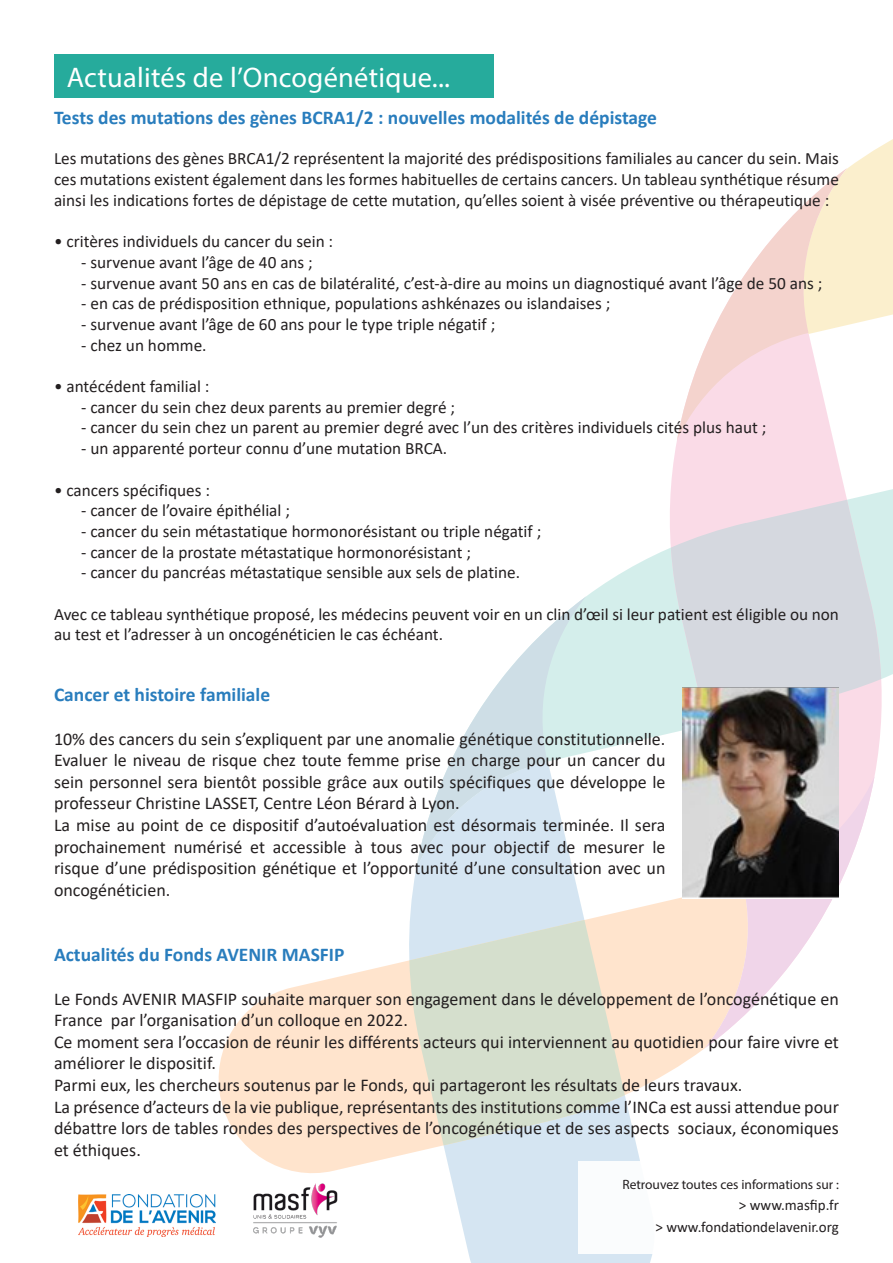
<style>
.page{position:relative;width:893px;height:1263px;background:#fff}
.page>*{position:absolute;margin:0;border:0;box-sizing:border-box;transform-origin:0 0}
.t1{font:28.5px "Myriad Pro";letter-spacing:.01em;color:#fff}
.t2{font:700 19.5px "Calibri";color:#297dbd}
.t3{font:18px/21.6px "Calibri";color:#231f20;text-align:justify}
.t4{font:17.25px/20.7px "Calibri";color:#231f20;text-align:justify}
.t5{font:15px "Calibri";color:#231f20}
.t6{font:13.5px "Myriad Pro";color:#231f20}
</style>
<div class="page">
<svg style="left:586px;top:562px;width:55px;height:191px;background:#d9f0ed"></svg>
<svg style="left:414px;top:868px;width:239px;height:395px;fill:#d5e5f2"></svg>
<svg style="left:416px;top:596px;width:170px;height:272px"></svg>
<svg style="left:641px;top:440px;width:252px;height:443px"></svg>
<svg style="left:671px;top:500px;width:210px;height:225px;background:#d9dae1"></svg>
<svg style="left:847px;top:139px;width:46px;height:186px;background:#fbf0d2"></svg>
<svg style="left:677px;top:168px;width:170px;height:272px"></svg>
<svg style="left:218px;top:883px;width:487px;height:299px"></svg>
<svg style="left:409px;top:920px;width:216px;height:225px;background:#dae0d2"></svg>
<svg style="left:705px;top:776px;width:170px;height:272px"></svg>
<img style="left:78px;top:1194px;width:137px;height:43px">
<div style="left:579px;top:1161px;width:262px;height:93px;background:#fff"></div>
<img style="left:242px;top:1174px;width:104px;height:64px">
<div style="left:54px;top:54px;width:439px;height:44px;background:#26ab9c"></div>
<img style="left:683px;top:687px;width:156px;height:212px">
<p class="t1" style="left:67px;top:59px;width:385px">Actualités de l’Oncogénétique...</p>
<p class="t2" style="left:54px;top:104px;width:605px">Tests des mutations des gènes BCRA1/2 : nouvelles modalités de dépistage</p>
<p class="t4" style="left:54px;top:148px;width:786px">Les mutations des gènes BRCA1/2 représentent la majorité des prédispositions familiales au cancer du sein. Mais ces mutations existent également dans les formes habituelles de certains cancers. Un tableau synthétique résume ainsi les indications fortes de dépistage de cette mutation, qu’elles soient à visée préventive ou thérapeutique :</p>
<p class="t4" style="left:54px;top:231px;width:281px">• critères individuels du cancer du sein :</p>
<p class="t4" style="left:81px;top:251px;width:233px">- survenue avant l’âge de 40 ans ;</p>
<p class="t4" style="left:81px;top:272px;width:743px">- survenue avant 50 ans en cas de bilatéralité, c’est-à-dire au moins un diagnostiqué avant l’âge de 50 ans ;</p>
<p class="t4" style="left:81px;top:293px;width:531px">- en cas de prédisposition ethnique, populations ashkénazes ou islandaises ;</p>
<p class="t4" style="left:81px;top:313px;width:416px">- survenue avant l’âge de 60 ans pour le type triple négatif ;</p>
<p class="t4" style="left:81px;top:334px;width:127px">- chez un homme.</p>
<p class="t4" style="left:54px;top:375px;width:157px">• antécédent familial :</p>
<p class="t4" style="left:81px;top:396px;width:375px">- cancer du sein chez deux parents au premier degré ;</p>
<p class="t4" style="left:81px;top:417px;width:687px">- cancer du sein chez un parent au premier degré avec l’un des critères individuels cités plus haut ;</p>
<p class="t4" style="left:81px;top:438px;width:368px">- un apparenté porteur connu d’une mutation BRCA.</p>
<p class="t4" style="left:54px;top:479px;width:158px">• cancers spécifiques :</p>
<p class="t4" style="left:81px;top:500px;width:210px">- cancer de l’ovaire épithélial ;</p>
<p class="t4" style="left:81px;top:520px;width:462px">- cancer du sein métastatique hormonorésistant ou triple négatif ;</p>
<p class="t4" style="left:81px;top:541px;width:391px">- cancer de la prostate métastatique hormonorésistant ;</p>
<p class="t4" style="left:81px;top:562px;width:440px">- cancer du pancréas métastatique sensible aux sels de platine.</p>
<p class="t4" style="left:54px;top:603px;width:786px">Avec ce tableau synthétique proposé, les médecins peuvent voir en un clin d’œil si leur patient est éligible ou non au test et l’adresser à un oncogénéticien le cas échéant.</p>
<p class="t2" style="left:54px;top:681px;width:218px">Cancer et histoire familiale</p>
<p class="t3" style="left:54px;top:727px;width:613px">10% des cancers du sein s’expliquent par une anomalie génétique constitutionnelle.<br>Evaluer le niveau de risque chez toute femme prise en charge pour un cancer du sein personnel sera bientôt possible grâce aux outils spécifiques que développe le professeur Christine LASSET, Centre Léon Bérard à Lyon.</p>
<p class="t3" style="left:54px;top:814px;width:613px">La mise au point de ce dispositif d’autoévaluation est désormais terminée. Il sera prochainement numérisé et accessible à tous avec pour objectif de mesurer le risque d’une prédisposition génétique et l’opportunité d’une consultation avec un oncogénéticien.</p>
<p class="t2" style="left:54px;top:941px;width:292px">Actualités du Fonds AVENIR MASFIP</p>
<p class="t3" style="left:54px;top:987px;width:786px">Le Fonds AVENIR MASFIP souhaite marquer son engagement dans le développement de l’oncogénétique en<br>France par l’organisation d’un colloque en 2022.</p>
<p class="t3" style="left:54px;top:1031px;width:786px">Ce moment sera l’occasion de réunir les différents acteurs qui interviennent au quotidien pour faire vivre et améliorer le dispositif.</p>
<p class="t3" style="left:54px;top:1074px;width:690px">Parmi eux, les chercheurs soutenus par le Fonds, qui partageront les résultats de leurs travaux.</p>
<p class="t3" style="left:54px;top:1095px;width:786px">La présence d’acteurs de la vie publique, représentants des institutions comme l’INCa est aussi attendue pour débattre lors de tables rondes des perspectives de l’oncogénétique et de ses aspects sociaux, économiques et éthiques.</p>
<p class="t6" style="left:622px;top:1176px;width:218px">Retrouvez toutes ces informations sur :</p>
<p class="t5" style="left:739px;top:1195px;width:101px">&gt; www.masfip.fr</p>
<p class="t5" style="left:655px;top:1217px;width:185px">&gt; www.fondationdelavenir.org</p>
</div>
